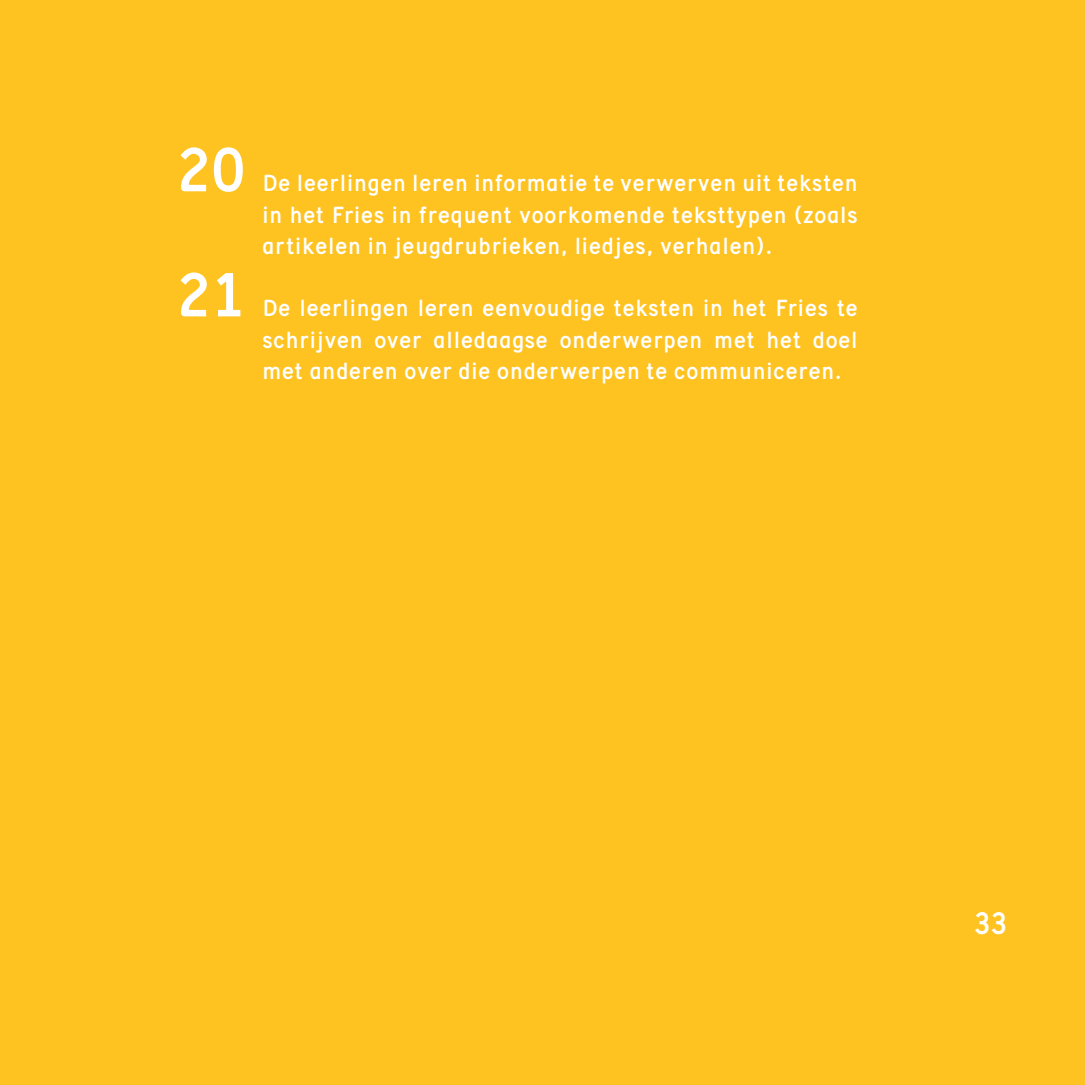
<style>
.page{position:relative;width:1085px;height:1085px;background:#fff}
.page>*{position:absolute;margin:0;border:0;box-sizing:border-box;transform-origin:0 0}
.Kerndoelen{font:700 60px "OCW Talent";color:#fff}
.t1{font:700 30px "OCW Talent";color:#fff}
.Kerndoelen-2{font:700 22.5px/31.2px "OCW Talent";letter-spacing:.025em;color:#fff;text-align:justify}
</style>
<div class="page">
<div style="left:0;top:0;width:1084px;height:1084px;background:#fec221"></div>
<p class="Kerndoelen" style="left:177px;top:131px;width:70px">20</p>
<p class="Kerndoelen" style="left:177px;top:256px;width:70px">21</p>
<p class="Kerndoelen-2" style="left:262px;top:167px;width:597px">De leerlingen leren informatie te verwerven uit teksten in het Fries in frequent voorkomende teksttypen (zoals artikelen in jeugdrubrieken, liedjes, verhalen).</p>
<p class="Kerndoelen-2" style="left:262px;top:292px;width:597px">De leerlingen leren eenvoudige teksten in het Fries te schrijven over alledaagse onderwerpen met het doel met anderen over die onderwerpen te communiceren.</p>
<h2 class="t1" style="left:974px;top:903px;width:35px">33</h2>
</div>
